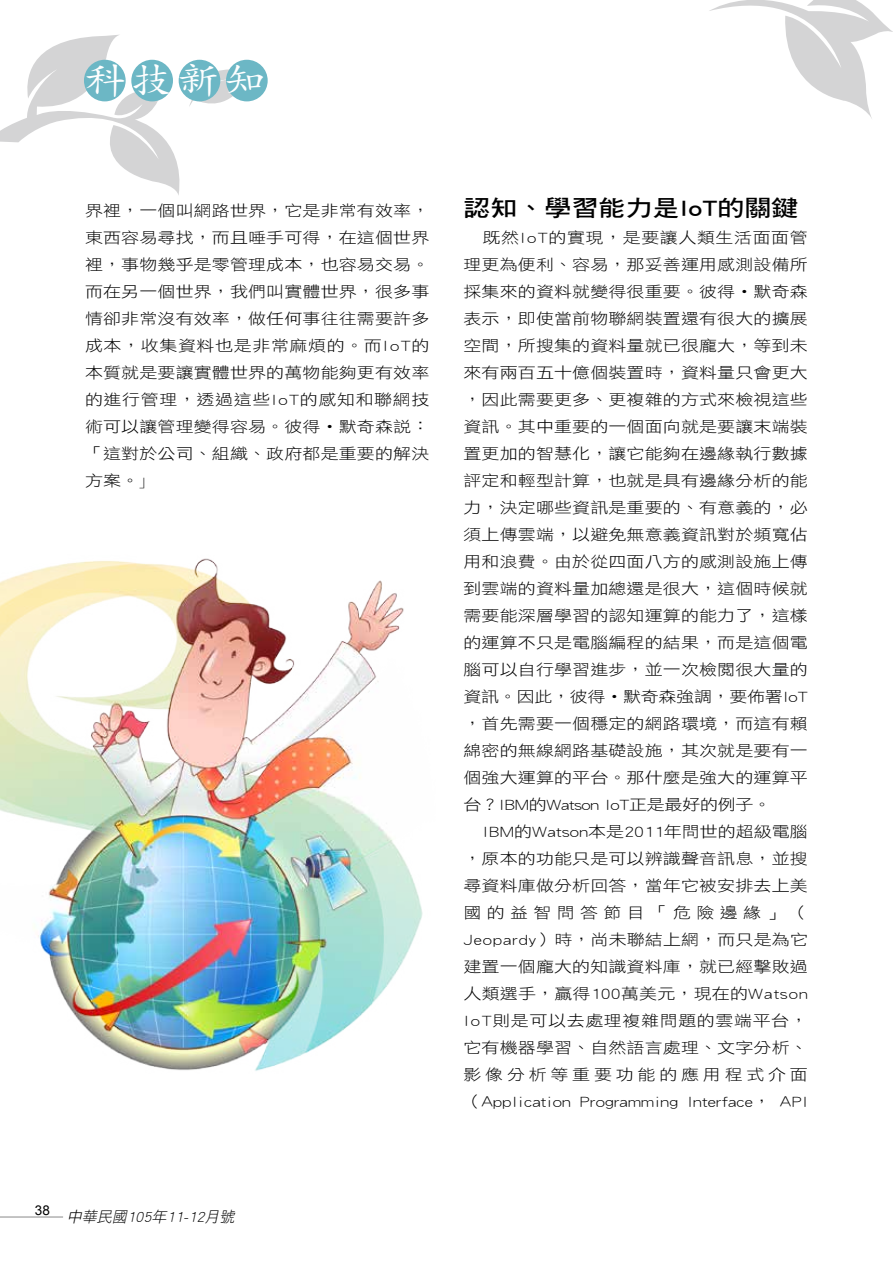
<style>
.page{position:relative;width:893px;height:1263px;background:#fff}
.page>*{position:absolute;margin:0;border:0;box-sizing:border-box;transform-origin:0 0}
.t1{font:37.5px "DF Kai Shu Std W5";color:#fff;scale:1.1 1}
.t2{font:22.95px "DF Hei Std W7";color:#000;scale:1.18 1}
.t3{font:15.3px/27px "DF Hei Std W3";letter-spacing:.005em;color:#000;text-align:justify;scale:1.18 1}
.t4{font:italic 15px "DF Hei Std W3";color:#000}
.t5{font:13.5px "Arial";color:#000}
.s1{font-family:"P Ming Li U"}
</style>
<div class="page">
<svg style="left:0;top:35px;width:258px;height:160px"></svg>
<svg style="left:709px;top:0;width:184px;height:119px"></svg>
<hr style="left:0;top:1216px;width:63px;height:1px;background:#898989">
<div style="left:84px;top:60px;width:42px;height:41px;background:#6cb7c5;border-radius:50%"></div>
<div style="left:179px;top:60px;width:41px;height:41px;background:#6cb7c5;border-radius:50%"></div>
<div style="left:131px;top:60px;width:42px;height:41px;background:#6cb7c5;border-radius:50%"></div>
<div style="left:226px;top:60px;width:42px;height:41px;background:#6cb7c5;border-radius:50%"></div>
<img style="left:0;top:558px;width:423px;height:513px">
<h1 class="t1" style="left:84px;top:59px;width:166px">科 技 新 知</h1>
<p class="t3" style="left:85px;top:197px;width:293px">界裡，一個叫網路世界，它是非常有效率，東西容易尋找，而且唾手可得，在這個世界裡，事物幾乎是零管理成本，也容易交易。而在另一個世界，我們叫實體世界，很多事情卻非常沒有效率，做任何事往往需要許多成本，收集資料也是非常麻煩的。而IoT的本質就是要讓實體世界的萬物能夠更有效率的進行管理，透過這些IoT的感知和聯網技術可以讓管理變得容易。彼得˙默奇森說：「這對於公司、組織、政府都是重要的解決方案。<span class="s1">｣</span></p>
<h2 class="t2" style="left:463px;top:195px;width:285px">認知、學習能力是IoT的關鍵</h2>
<p class="t3" style="left:463px;top:224px;width:293px;text-indent:19px">既然IoT的實現，是要讓人類生活面面管理更為便利、容易，那妥善運用感測設備所採集來的資料就變得很重要。彼得˙默奇森表示，即使當前物聯網裝置還有很大的擴展空間，所搜集的資料量就已很龐大，等到未來有兩百五十億個裝置時，資料量只會更大，因此需要更多、更複雜的方式來檢視這些資訊。其中重要的一個面向就是要讓末端裝置更加的智慧化，讓它能夠在邊緣執行數據評定和輕型計算，也就是具有邊緣分析的能力，決定哪些資訊是重要的、有意義的，必須上傳雲端，以避免無意義資訊對於頻寬佔用和浪費。由於從四面八方的感測設施上傳到雲端的資料量加總還是很大，這個時候就需要能深層學習的認知運算的能力了，這樣的運算不只是電腦編程的結果，而是這個電腦可以自行學習進步，並一次檢閱很大量的資訊。因此，彼得˙默奇森強調，要佈署IoT，首先需要一個穩定的網路環境，而這有賴綿密的無線網路基礎設施，其次就是要有一個強大運算的平台。那什麼是強大的運算平台？IBM的Watson IoT正是最好的例子。</p>
<p class="t3" style="left:463px;top:818px;width:293px;text-indent:19px">IBM的Watson本是2011年問世的超級電腦，原本的功能只是可以辨識聲音訊息，並搜尋資料庫做分析回答，當年它被安排去上美國的益智問答節目「危險邊緣」（Jeopardy）時，尚未聯結上網，而只是為它建置一個龐大的知識資料庫，就已經擊敗過人類選手，贏得100萬美元，現在的Watson IoT則是可以去處理複雜問題的雲端平台，它有機器學習、自然語言處理、文字分析、影像分析等重要功能的應用程式介面（Application Programming Interface， API</p>
<p class="t5" style="left:35px;top:1201px;width:17px">38</p>
<p class="t4" style="left:67px;top:1208px;width:173px">中華民國105年11-12月號</p>
</div>
